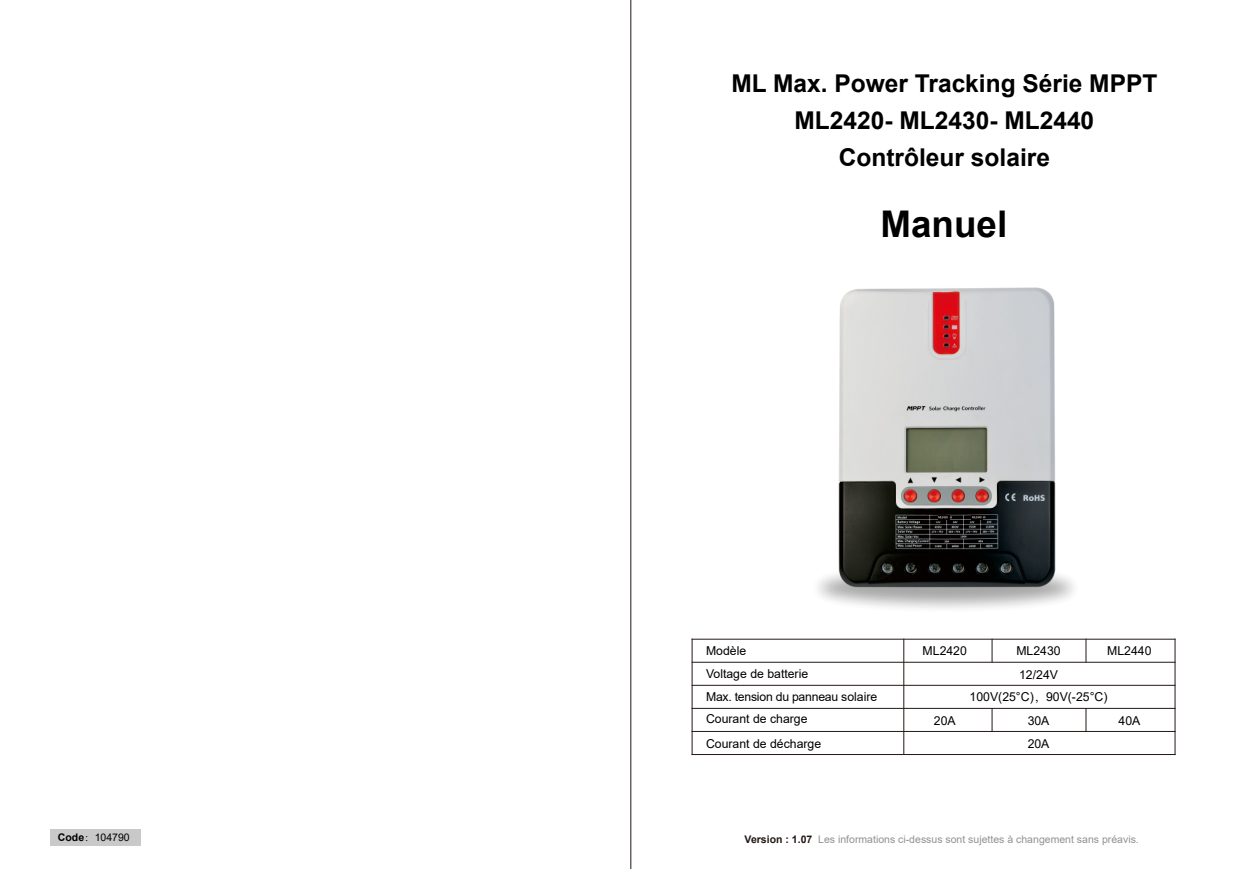
<style>
.page{position:relative;width:1256px;height:869px;background:#fff}
.page>*{position:absolute;margin:0;border:0;box-sizing:border-box;transform-origin:0 0}
.t1{font:700 36.75px "Arial";color:#000}
.t2{font:700 24.5px/36.8px "Arial";color:#000;text-align:center}
.t3{font:12.25px/22.4px "Arial";color:#000;text-align:center}
.t4{font:10.5px "Arial";color:#919191}
.t5{font:10.5px "Arial";color:#000}
.s1{font-weight:700}
.s2{font-family:"Adobe Song Std";font-weight:300}
.s3{font-weight:700;color:#231815}
</style>
<div class="page">
<hr style="left:630px;top:0;width:1px;height:868px;background:#231815">
<hr style="left:691px;top:638px;width:1px;height:116px;background:#231815">
<hr style="left:903px;top:638px;width:1px;height:116px;background:#231815">
<svg style="left:991px;top:639px;width:1px;height:22px"></svg>
<hr style="left:1174px;top:638px;width:1px;height:116px;background:#231815">
<hr style="left:691px;top:753px;width:484px;height:1px;background:#231815">
<hr style="left:691px;top:730px;width:484px;height:1px;background:#231815">
<hr style="left:691px;top:707px;width:484px;height:1px;background:#231815">
<hr style="left:691px;top:684px;width:484px;height:1px;background:#231815">
<hr style="left:691px;top:661px;width:484px;height:1px;background:#231815">
<hr style="left:691px;top:638px;width:484px;height:1px;background:#231815">
<svg style="left:1085px;top:638px;width:1px;height:24px"></svg>
<svg style="left:991px;top:707px;width:1px;height:24px"></svg>
<svg style="left:1085px;top:707px;width:1px;height:24px"></svg>
<div style="left:50px;top:828px;width:91px;height:17px;background:#c9c9ca"></div>
<img style="left:818px;top:287px;width:256px;height:322px">
<svg style="left:937px;top:514px;width:12px;height:5px"></svg>
<svg style="left:970px;top:514px;width:12px;height:5px"></svg>
<p class="t5" style="left:58px;top:829px;width:73px"><span class="s1">Code</span><span class="s2">：</span>104790</p>
<h2 class="t2" style="left:731px;top:66px;width:427px">ML Max. Power Tracking Série MPPT<br>ML2420- ML2430- ML2440<br>Contrôleur solaire</h2>
<h1 class="t1" style="left:880px;top:198px;width:128px">Manuel</h1>
<p class="t3" style="left:705px;top:638px;width:42px">Modèle</p>
<p class="t3" style="left:922px;top:638px;width:46px">ML2420</p>
<p class="t3" style="left:1016px;top:638px;width:46px">ML2430</p>
<p class="t3" style="left:1106px;top:638px;width:46px">ML2440</p>
<p class="t3" style="left:969px;top:663px;width:139px;line-height:21.9px">12/24V<br>100V(25°C)<span class="s2">，</span>90V(-25°C)</p>
<p class="t3" style="left:933px;top:709px;width:23px">20A</p>
<p class="t3" style="left:1027px;top:732px;width:23px">20A</p>
<p class="t3" style="left:706px;top:662px;width:173px;text-align:left">Voltage de batterie<br>Max. tension du panneau solaire<br>Courant de charge</p>
<p class="t3" style="left:706px;top:732px;width:117px">Courant de décharge</p>
<p class="t3" style="left:1027px;top:709px;width:23px">30A</p>
<p class="t3" style="left:1118px;top:709px;width:23px">40A</p>
<p class="t4" style="left:744px;top:832px;width:395px"><span class="s3">Version : 1.07</span> Les informations ci-dessus sont sujettes à changement sans préavis.</p>
</div>
